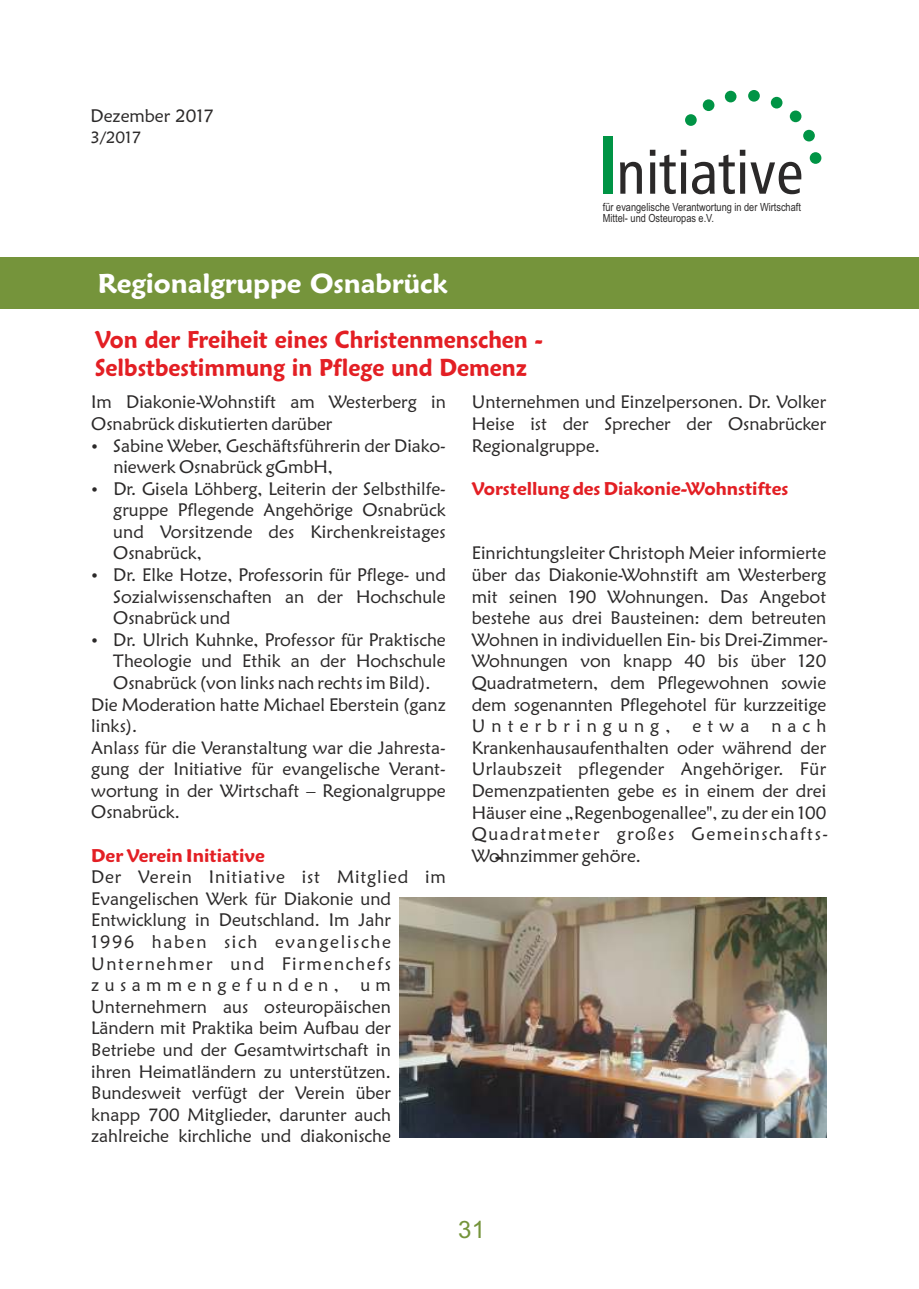
<style>
.page{position:relative;width:919px;height:1289px;background:#fff}
.page>*{position:absolute;margin:0;border:0;box-sizing:border-box;transform-origin:0 0}
.t1{font:600 27px "Maiandra GD";color:#fff}
.t2{font:600 24px/28.8px "Maiandra GD";color:#e31f24;scale:.92 1}
.t3{font:24px "Arial";color:#75943b}
.t4{font:18px/21.6px "Maiandra GD";color:#2b2929}
.t5{font:600 18px "Maiandra GD";color:#e31f24}
.t6{font:18px "Maiandra GD";letter-spacing:.34em;color:#2b2929}
.t7{font:16.5px "Maiandra GD";color:#2b2929}
.t8{font:11.25px/11.4px "Arial Narrow";color:#2b2929}
</style>
<div class="page">
<svg style="left:495px;top:856px;width:7px;height:4px"></svg>
<div style="left:0;top:257px;width:918px;height:51px;background:#75943b"></div>
<img style="left:399px;top:897px;width:427px;height:240px">
<svg style="left:620px;top:162px;width:22px;height:32px"></svg>
<svg style="left:649px;top:150px;width:37px;height:44px"></svg>
<svg style="left:692px;top:150px;width:109px;height:44px"></svg>
<div style="left:685px;top:114px;width:11px;height:12px;background:#009445;border-radius:50%"></div>
<div style="left:702px;top:99px;width:12px;height:12px;background:#009445;border-radius:50%"></div>
<div style="left:724px;top:91px;width:12px;height:11px;background:#009445;border-radius:50%"></div>
<div style="left:748px;top:90px;width:11px;height:12px;background:#009445;border-radius:50%"></div>
<div style="left:770px;top:97px;width:12px;height:11px;background:#009445;border-radius:50%"></div>
<div style="left:789px;top:110px;width:12px;height:12px;background:#009445;border-radius:50%"></div>
<div style="left:803px;top:130px;width:11px;height:11px;background:#009445;border-radius:50%"></div>
<div style="left:809px;top:152px;width:12px;height:12px;background:#009445;border-radius:50%"></div>
<div style="left:603px;top:136px;width:9px;height:58px;background:#009445"></div>
<p class="t4" style="left:91px;top:107px;width:125px">Dezember 2017</p>
<p class="t7" style="left:91px;top:130px;width:52px">3/2017</p>
<h1 class="t1" style="left:98px;top:272px;width:352px">Regionalgruppe Osnabrück</h1>
<h2 class="t2" style="left:95px;top:327px;width:488px">Von der Freiheit eines Christenmenschen -<br>Selbstbestimmung in Pflege und Demenz</h2>
<p class="t8" style="left:603px;top:202px;width:199px">für evangelische Verantwortung in der Wirtschaft<br>Mittel- und Osteuropas e.V.</p>
<p class="t4" style="left:91px;top:393px;width:356px">Im Diakonie-Wohnstift am Westerberg in</p>
<p class="t4" style="left:472px;top:393px;width:356px">Unternehmen und Einzelpersonen. Dr. Volker</p>
<p class="t4" style="left:91px;top:414px;width:242px">Osnabrück diskutierten darüber</p>
<p class="t4" style="left:472px;top:414px;width:356px">Heise ist der Sprecher der Osnabrücker</p>
<p class="t4" style="left:113px;top:436px;width:334px">Sabine Weber, Geschäftsführerin der Diako-</p>
<p class="t4" style="left:472px;top:436px;width:130px">Regionalgruppe.</p>
<p class="t4" style="left:113px;top:457px;width:334px">niewerk Osnabrück gGmbH,<br>Dr. Gisela Löhberg, Leiterin der Selbsthilfe&shy;gruppe Pflegende Angehörige Osnabrück und Vorsitzende des Kirchenkreistages Osnabrück,</p>
<p class="t5" style="left:471px;top:481px;width:318px">Vorstellung des Diakonie-Wohnstiftes</p>
<p class="t4" style="left:472px;top:544px;width:356px">Einrichtungsleiter Christoph Meier informierte</p>
<p class="t4" style="left:113px;top:565px;width:334px">Dr. Elke Hotze, Professorin für Pflege- und</p>
<p class="t4" style="left:472px;top:565px;width:356px">über das Diakonie-Wohnstift am Westerberg</p>
<p class="t4" style="left:113px;top:587px;width:334px">Sozialwissenschaften an der Hochschule</p>
<p class="t4" style="left:472px;top:587px;width:356px">mit seinen 190 Wohnungen. Das Angebot</p>
<p class="t4" style="left:113px;top:608px;width:118px">Osnabrück und</p>
<p class="t4" style="left:472px;top:608px;width:356px">bestehe aus drei Bausteinen: dem betreuten</p>
<p class="t4" style="left:113px;top:630px;width:334px">Dr. Ulrich Kuhnke, Professor für Praktische</p>
<p class="t4" style="left:472px;top:630px;width:357px">Wohnen in individuellen Ein- bis Drei-Zimmer-</p>
<p class="t4" style="left:113px;top:652px;width:334px">Theologie und Ethik an der Hochschule</p>
<p class="t4" style="left:472px;top:652px;width:356px">Wohnungen von knapp 40 bis über 120</p>
<p class="t4" style="left:113px;top:673px;width:319px">Osnabrück (von links nach rechts im Bild).</p>
<p class="t4" style="left:472px;top:673px;width:356px">Quadratmetern, dem Pflegewohnen sowie</p>
<p class="t4" style="left:91px;top:695px;width:356px">Die Moderation hatte Michael Eberstein (ganz</p>
<p class="t4" style="left:472px;top:695px;width:356px">dem sogenannten Pflegehotel für kurzzeitige</p>
<p class="t4" style="left:91px;top:716px;width:47px">links).</p>
<p class="t6" style="left:472px;top:718px;width:356px">Unterbringung, etwa nach</p>
<p class="t4" style="left:91px;top:738px;width:356px">Anlass für die Veranstaltung war die Jahresta-</p>
<p class="t4" style="left:472px;top:738px;width:356px">Krankenhausaufenthalten oder während der</p>
<p class="t4" style="left:91px;top:759px;width:356px">gung der Initiative für evangelische Verant-</p>
<p class="t4" style="left:472px;top:759px;width:356px">Urlaubszeit pflegender Angehöriger. Für</p>
<p class="t4" style="left:91px;top:781px;width:356px">wortung in der Wirtschaft – Regionalgruppe</p>
<p class="t4" style="left:472px;top:781px;width:356px">Demenzpatienten gebe es in einem der drei</p>
<p class="t4" style="left:91px;top:803px;width:90px">Osnabrück.</p>
<p class="t4" style="left:472px;top:803px;width:357px;text-align:justify">Häuser eine „Regenbogenallee", zu der ein 100<br>Quadratmeter großes Gemeinschafts-Wohnzimmer gehöre.</p>
<p class="t4" style="left:91px;top:867px;width:356px">Der Verein Initiative ist Mitglied im Evangelischen Werk für Diakonie und Entwicklung in Deutschland. Im Jahr<br>1996 haben sich evangelische Unternehmer und Firmenchefs zusammengefunden, um Unternehmern aus osteuropäischen Ländern mit Praktika beim Aufbau der Betriebe und der Gesamtwirtschaft in<br>ihren Heimatländern zu unterstützen.<br>Bundesweit verfügt der Verein über<br>knapp 700 Mitglieder, darunter auch zahlreiche kirchliche und diakonische</p>
<p class="t5" style="left:91px;top:848px;width:175px">Der Verein Initiative</p>
<h2 class="t3" style="left:458px;top:1220px;width:28px">31</h2>
</div>
